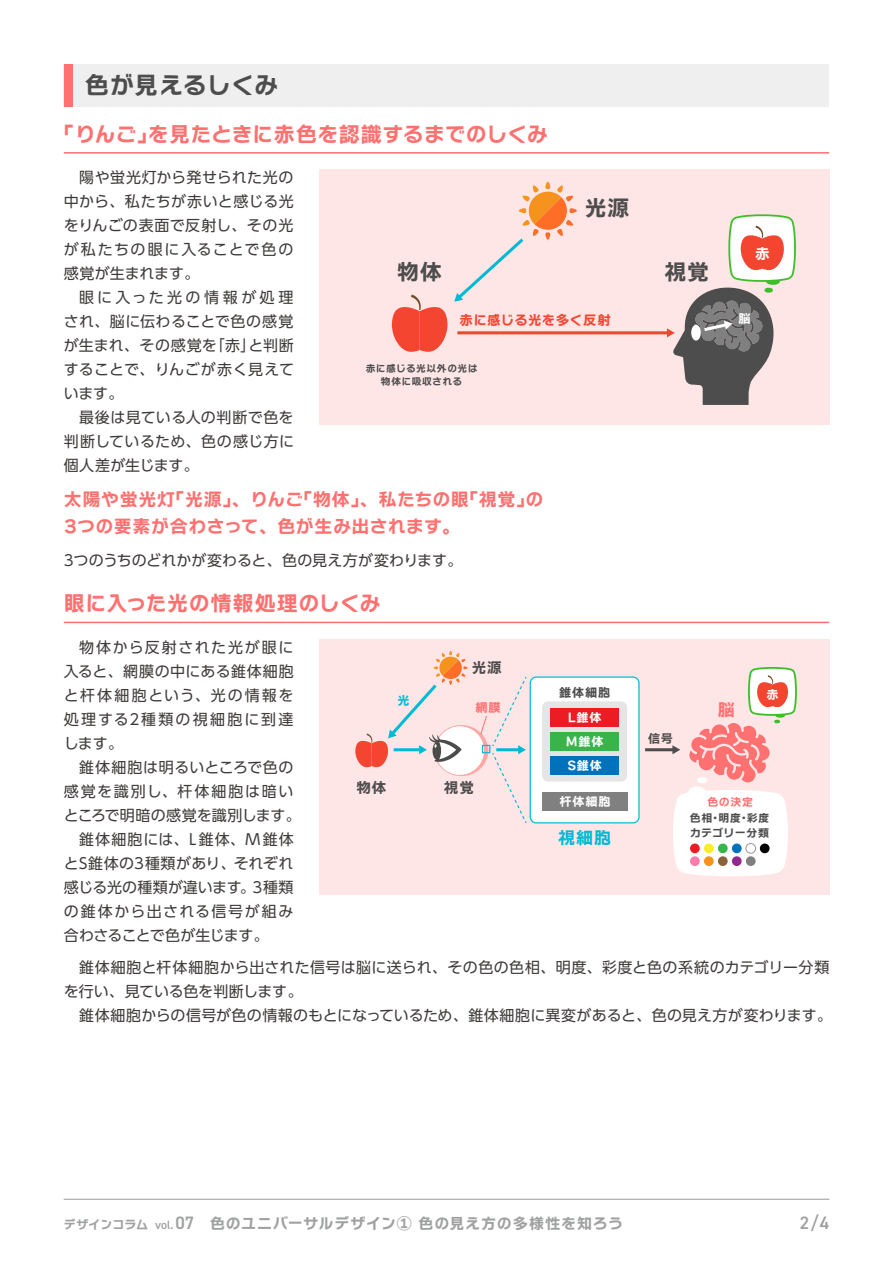
<style>
.page{position:relative;width:893px;height:1263px;background:#fff}
.page>*{position:absolute;margin:0;border:0;box-sizing:border-box;transform-origin:0 0}
.t1{font:24px "Nitalago Ruika 06";letter-spacing:.015em;color:#4d4d4d}
.t2{font:21.9px "Nitalago Ruika 06";color:#4d4d4d}
.t3{font:21px "Nitalago Ruika 06";letter-spacing:.01em;color:#ff7171}
.t4{font:18px/27px "Nitalago Ruika 06";letter-spacing:.02em;color:#ff7171}
.t5{font:600 18px "DIN2014";color:#9fa0a0}
.t6{font:16.95px "Nitalago Ruika 06";color:#00bad4}
.t7{font:16.95px "Nitalago Ruika 06";color:#ff7171}
.t8{font:15px/24px "UD Shin Go Pro";letter-spacing:.025em;color:#3e3a39}
.t9{font:15px/24px "UD Shin Go Pro";letter-spacing:.05em;color:#3e3a39}
.t10{font:15px "Nitalago Ruika 06";letter-spacing:.05em;color:#9fa0a0}
.t11{font:15px "UD Shin Go Pro";letter-spacing:-.005em;color:#3e3a39}
.t12{font:14.55px "Nitalago Ruika 06";color:#4d4d4d}
.t13{font:14.55px "Nitalago Ruika 06";color:#fff}
.t14{font:13.35px "Nitalago Ruika 06";letter-spacing:.03em;color:#f34530}
.t15{font:12.15px/23.7px "Nitalago Ruika 06";letter-spacing:.07em;color:#fff}
.t16{font:12.15px "Nitalago Ruika 06";letter-spacing:.065em;color:#4d4d4d}
.t17{font:12.15px "Nitalago Ruika 06";color:#ff7171}
.t18{font:12.15px "Nitalago Ruika 06";color:#00bad4}
.t19{font:10.95px/14.5px "Nitalago Ruika 06";letter-spacing:.055em;color:#4d4d4d}
.t20{font:10.95px "Nitalago Ruika 06";color:#ff7171}
.t21{font:9.75px/13.4px "Nitalago Ruika 06";letter-spacing:.045em;color:#4d4d4d;text-align:center}
.s1{font-size:12px}
.s2{font-family:"DIN2014";font-weight:600;font-size:12px}
.s3{font-family:"DIN2014";font-weight:600;font-size:18px}
</style>
<div class="page">
<hr style="left:64px;top:152px;width:765px;height:2px;background:#ff7171">
<hr style="left:64px;top:622px;width:765px;height:1px;background:#ff7171">
<div style="left:64px;top:64px;width:765px;height:42px;background:#efefef"></div>
<div style="left:64px;top:64px;width:8px;height:42px;background:#ff7171"></div>
<div style="left:319px;top:170px;width:510px;height:255px;background:#ffe6e6"></div>
<svg style="left:569px;top:208px;width:8px;height:5px"></svg>
<svg style="left:392px;top:295px;width:56px;height:57px"></svg>
<svg style="left:454px;top:182px;width:120px;height:120px"></svg>
<hr style="left:457px;top:331px;width:211px;height:3px;background:#f34530">
<svg style="left:667px;top:214px;width:129px;height:191px"></svg>
<div style="left:319px;top:639px;width:510px;height:255px;background:#ffe6e6"></div>
<div style="left:530px;top:677px;width:109px;height:146px;background:#fff;border-radius:6px"></div>
<div style="left:530px;top:676px;width:110px;height:147px;border:1px solid #00bad4;border-radius:6px"></div>
<div style="left:542px;top:701px;width:85px;height:80px;background:#e5e5e5;border-radius:6px"></div>
<div style="left:551px;top:709px;width:68px;height:18px;background:#ec1c24"></div>
<div style="left:551px;top:732px;width:68px;height:18px;background:#39b44a"></div>
<div style="left:551px;top:756px;width:68px;height:18px;background:#0071bb"></div>
<div style="left:542px;top:792px;width:85px;height:19px;background:#808080"></div>
<svg style="left:434px;top:725px;width:54px;height:51px"></svg>
<hr style="left:645px;top:748px;width:29px;height:3px;background:#4d4d4d">
<svg style="left:672px;top:667px;width:125px;height:209px"></svg>
<div style="left:435px;top:726px;width:49px;height:49px;background:#fff;border-radius:50%"></div>
<svg style="left:355px;top:651px;width:113px;height:116px"></svg>
<svg style="left:480px;top:677px;width:47px;height:146px"></svg>
<div style="left:690px;top:843px;width:10px;height:10px;background:#ec1c24;border-radius:50%"></div>
<div style="left:704px;top:843px;width:10px;height:10px;background:#fbed21;border-radius:50%"></div>
<div style="left:718px;top:843px;width:10px;height:10px;background:#39b44a;border-radius:50%"></div>
<div style="left:732px;top:843px;width:10px;height:10px;background:#0071bb;border-radius:50%"></div>
<div style="left:746px;top:843px;width:10px;height:10px;background:#fff;border-radius:50%"></div>
<div style="left:746px;top:843px;width:10px;height:10px;border:1px solid #989898;border-radius:50%"></div>
<div style="left:690px;top:856px;width:10px;height:10px;background:#ff7bab;border-radius:50%"></div>
<div style="left:704px;top:856px;width:10px;height:10px;background:#f6921e;border-radius:50%"></div>
<div style="left:718px;top:856px;width:10px;height:10px;background:#8b6239;border-radius:50%"></div>
<div style="left:732px;top:856px;width:10px;height:10px;background:#92278e;border-radius:50%"></div>
<div style="left:746px;top:856px;width:10px;height:10px;background:#808080;border-radius:50%"></div>
<div style="left:760px;top:843px;width:10px;height:10px;background:#000;border-radius:50%"></div>
<hr style="left:64px;top:1199px;width:765px;height:1px;background:#9fa0a0">
<h1 class="t1" style="left:85px;top:73px;width:195px">色が見えるしくみ</h1>
<h3 class="t3" style="left:53px;top:123px;width:496px">「りんご」を見たときに赤色を認識するまでのしくみ</h3>
<p class="t8" style="left:64px;top:165px;width:232px">　陽や蛍光灯から発せられた光の中から、私たちが赤いと感じる光をりんごの表面で反射し、その光が私たちの眼に入ることで色の感覚が生まれます。<br>　眼に入った光の情報が処理され、脳に伝わることで色の感覚が生まれ、その感覚を「赤」と判断することで、りんごが赤く見えています。<br>　最後は見ている人の判断で色を判断しているため、色の感じ方に個人差が生じます。</p>
<h2 class="t2" style="left:585px;top:196px;width:46px">光源</h2>
<h2 class="t2" style="left:397px;top:260px;width:46px">物体</h2>
<h2 class="t2" style="left:664px;top:260px;width:46px">視覚</h2>
<p class="t14" style="left:460px;top:313px;width:153px">赤に感じる光を多く反射</p>
<p class="t21" style="left:366px;top:361px;width:113px">赤に感じる光以外の光は物体に吸収される</p>
<p class="t4" style="left:64px;top:486px;width:481px">太陽や蛍光灯「光源」、りんご「物体」、私たちの眼「視覚」の<br>3つの要素が合わさって、色が生み出されます。</p>
<p class="t11" style="left:64px;top:548px;width:400px">3つのうちのどれかが変わると、色の見え方が変わります。</p>
<h3 class="t3" style="left:64px;top:593px;width:318px">眼に入った光の情報処理のしくみ</h3>
<p class="t13" style="left:755px;top:246px;width:16px">赤</p>
<p class="t15" style="left:738px;top:307px;width:14px">脳</p>
<p class="t9" style="left:64px;top:634px;width:239px">　物体から反射された光が眼に入ると、網膜の中にある錐体細胞と杆体細胞という、光の情報を処理する2種類の視細胞に到達します。<br>　錐体細胞は明るいところで色の感覚を識別し、杆体細胞は暗いところで明暗の感覚を識別します。　錐体細胞には、L錐体、M錐体とS錐体の3種類があり、それぞれ感じる光の種類が違います。3種類の錐体から出される信号が組み合わさることで色が生じます。</p>
<p class="t8" style="left:64px;top:955px;width:770px">　錐体細胞と杆体細胞から出された信号は脳に送られ、その色の色相、明度、彩度と色の系統のカテゴリー分類を行い、見ている色を判断します。<br>　錐体細胞からの信号が色の情報のもとになっているため、錐体細胞に異変があると、色の見え方が変わります。</p>
<p class="t12" style="left:472px;top:660px;width:31px">光源</p>
<p class="t16" style="left:559px;top:686px;width:53px">錐体細胞</p>
<p class="t15" style="left:766px;top:683px;width:14px">赤</p>
<p class="t18" style="left:397px;top:694px;width:14px">光</p>
<p class="t17" style="left:475px;top:701px;width:27px">網膜</p>
<p class="t7" style="left:718px;top:701px;width:19px">脳</p>
<p class="t16" style="left:648px;top:732px;width:26px">信号</p>
<p class="t15" style="left:566px;top:706px;width:39px">L錐体<br>M錐体<br>S錐体</p>
<p class="t15" style="left:559px;top:790px;width:53px">杆体細胞</p>
<p class="t12" style="left:356px;top:780px;width:32px">物体</p>
<p class="t12" style="left:444px;top:780px;width:31px">視覚</p>
<p class="t20" style="left:707px;top:796px;width:47px">色の決定</p>
<p class="t19" style="left:690px;top:811px;width:81px">色相・明度・彩度カテゴリー分類</p>
<p class="t6" style="left:558px;top:829px;width:54px">視細胞</p>
<p class="t10" style="left:64px;top:1216px;width:561px"><span class="s1">デザインコラム</span> <span class="s2">vol.</span><span class="s3">07</span> 色のユニバーサルデザイン① 色の見え方の多様性を知ろう</p>
<p class="t5" style="left:800px;top:1211px;width:31px">2/4</p>
</div>
